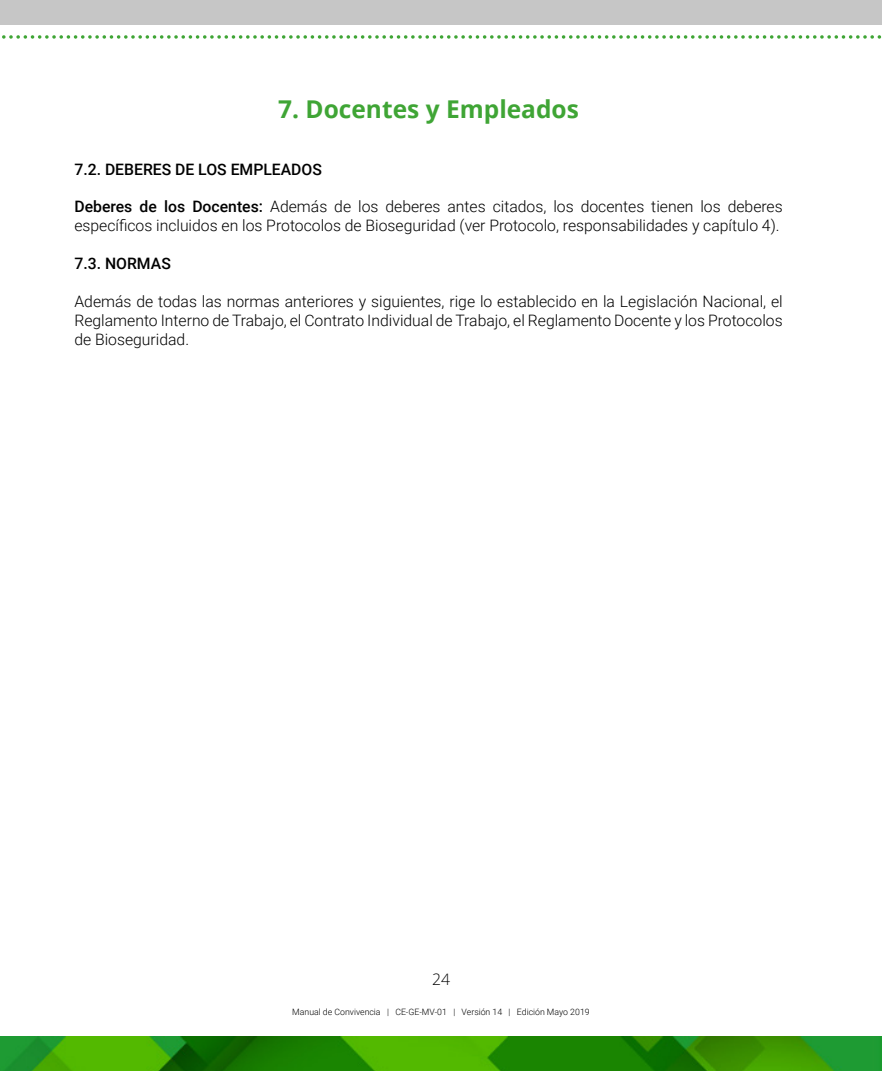
<style>
.page{position:relative;width:882px;height:1071px;background:#fff}
.page>*{position:absolute;margin:0;border:0;box-sizing:border-box;transform-origin:0 0}
.t1{font:700 24.5px "Open Sans";color:#3fa535}
.t2{font:300 15.75px/18.9px "Roboto";color:#000}
.t3{font:500 15.75px "Roboto";color:#000}
.t4{font:300 15.75px "Open Sans";color:#000}
.t5{font:300 8.75px "Roboto";color:#000}
.s1{font-weight:500}
</style>
<div class="page">
<div style="left:0;top:0;width:882px;height:25px;background:#c6c6c6"></div>
<img style="left:0;top:1037px;width:882px;height:34px">
<svg style="left:2px;top:35px;width:880px;height:4px"></svg>
<h1 class="t1" style="left:278px;top:92px;width:302px">7. Docentes y Empleados</h1>
<p class="t3" style="left:74px;top:158px;width:249px">7.2. DEBERES DE LOS EMPLEADOS</p>
<p class="t2" style="left:74px;top:197px;width:710px"><span class="s1">Deberes de los Docentes:</span> Además de los deberes antes citados, los docentes tienen los deberes específicos incluidos en los Protocolos de Bioseguridad (ver Protocolo, responsabilidades y capítulo 4).</p>
<p class="t3" style="left:74px;top:253px;width:98px">7.3. NORMAS</p>
<p class="t2" style="left:74px;top:291px;width:710px;text-align:justify">Además de todas las normas anteriores y siguientes, rige lo establecido en la Legislación Nacional, el Reglamento Interno de Trabajo, el Contrato Individual de Trabajo, el Reglamento Docente y los Protocolos de Bioseguridad.</p>
<p class="t4" style="left:432px;top:969px;width:19px">24</p>
<p class="t5" style="left:292px;top:1006px;width:299px">Manual de Convivencia | CE-GE-MV-01 | Versión 14 | Edición Mayo 2019</p>
</div>
